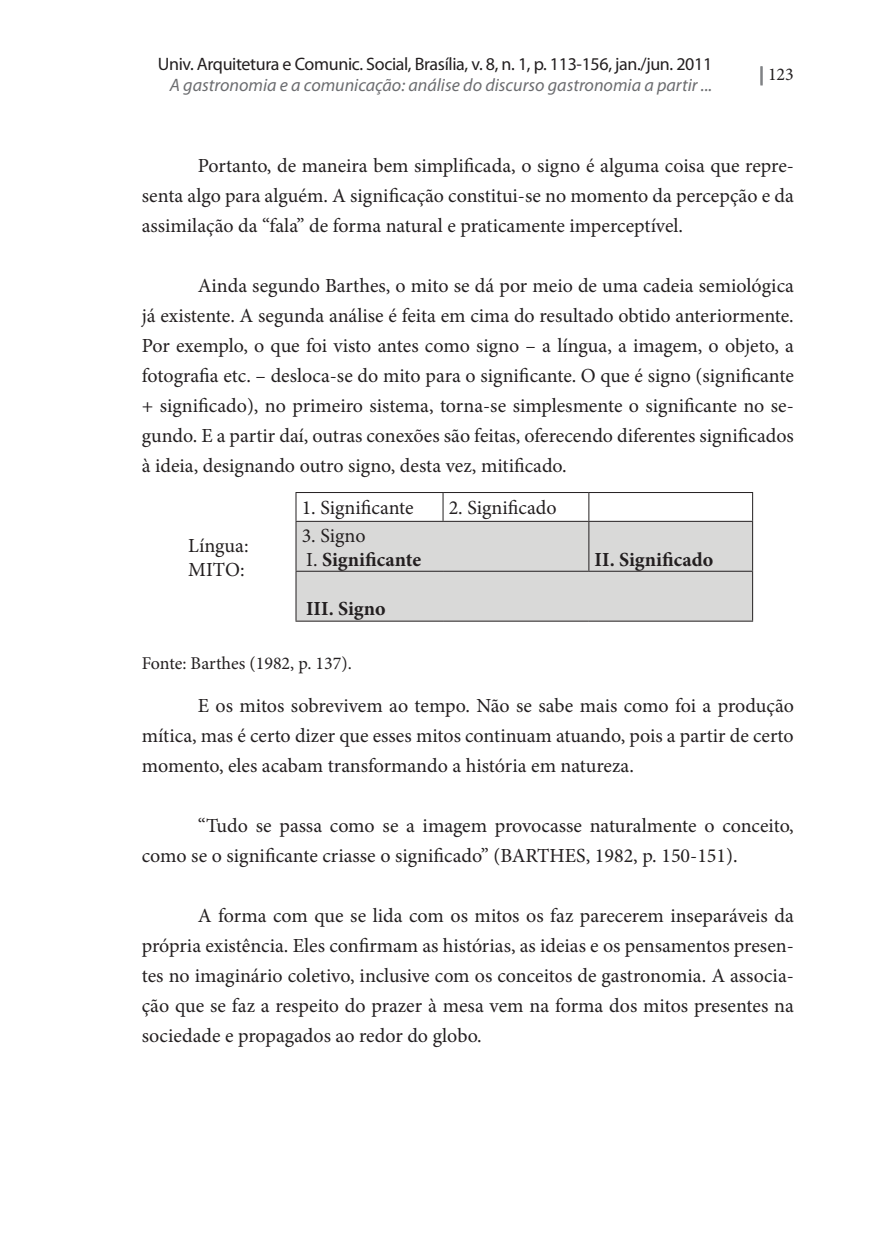
<style>
.page{position:relative;width:879px;height:1248px;background:#fff}
.page>*{position:absolute;margin:0;border:0;box-sizing:border-box;transform-origin:0 0}
.t1{font:20px/30px "Minion Pro";color:#231f20;text-align:justify}
.t2{font:700 20px/24px "Minion Pro";color:#231f20}
.t3{font:18px "Myriad Pro";letter-spacing:-.02em;color:#231f20}
.t4{font:italic 18px "Myriad Pro";color:#6c6d70}
.t5{font:18px "Minion Pro";color:#231f20}
.s1{color:#808285}
.s2{font-weight:400}
</style>
<div class="page">
<div style="left:760px;top:66px;width:3px;height:19px;border:1px solid #808285"></div>
<div style="left:296px;top:522px;width:456px;height:98px;background:#d9d9d8"></div>
<hr style="left:295px;top:492px;width:148px;height:1px;background:#231f20">
<svg style="left:295px;top:493px;width:1px;height:28px"></svg>
<hr style="left:443px;top:492px;width:146px;height:1px;background:#231f20">
<svg style="left:442px;top:493px;width:1px;height:28px"></svg>
<hr style="left:589px;top:492px;width:164px;height:1px;background:#231f20">
<svg style="left:588px;top:493px;width:1px;height:28px"></svg>
<svg style="left:752px;top:493px;width:1px;height:28px"></svg>
<hr style="left:295px;top:521px;width:148px;height:1px;background:#231f20">
<hr style="left:295px;top:522px;width:1px;height:48px;background:#231f20">
<hr style="left:443px;top:521px;width:146px;height:1px;background:#231f20">
<hr style="left:589px;top:521px;width:164px;height:1px;background:#231f20">
<hr style="left:588px;top:522px;width:1px;height:48px;background:#231f20">
<hr style="left:752px;top:522px;width:1px;height:48px;background:#231f20">
<hr style="left:295px;top:570px;width:148px;height:1px;background:#231f20">
<hr style="left:295px;top:571px;width:1px;height:49px;background:#231f20">
<hr style="left:443px;top:570px;width:146px;height:1px;background:#231f20">
<hr style="left:589px;top:570px;width:164px;height:1px;background:#231f20">
<hr style="left:752px;top:571px;width:1px;height:49px;background:#231f20">
<hr style="left:295px;top:620px;width:148px;height:1px;background:#231f20">
<hr style="left:443px;top:620px;width:146px;height:1px;background:#231f20">
<hr style="left:589px;top:620px;width:164px;height:1px;background:#231f20">
<p class="t3" style="left:158px;top:53px;width:556px">Univ. Arquitetura e Comunic. Social, Brasília, v. 8, n. 1, p. 113-156, jan./jun. 2011</p>
<p class="t4" style="left:170px;top:74px;width:544px">A gastronomia e a comunicação: análise do discurso gastronomia a partir ...</p>
<p class="t5" style="left:759px;top:63px;width:36px"><span class="s1">|</span> 123</p>
<p class="t1" style="left:142px;top:150px;width:654px;text-indent:56px">Portanto, de maneira bem simplificada, o signo é alguma coisa que repre&shy;senta algo para alguém. A significação constitui-se no momento da percepção e da assimilação da “fala” de forma natural e praticamente imperceptível.</p>
<p class="t1" style="left:142px;top:270px;width:654px;text-indent:56px">Ainda segundo Barthes, o mito se dá por meio de uma cadeia semiológica já existente. A segunda análise é feita em cima do resultado obtido anteriormente.<br>Por exemplo, o que foi visto antes como signo – a língua, a imagem, o objeto, a fotografia etc. – desloca-se do mito para o significante. O que é signo (significante + significado), no primeiro sistema, torna-se simplesmente o significante no se&shy;gundo. E a partir daí, outras conexões são feitas, oferecendo diferentes significados à ideia, designando outro signo, desta vez, mitificado.</p>
<p class="t1" style="left:188px;top:533px;width:62px;line-height:24px">Língua:<br>MITO:</p>
<p class="t1" style="left:302px;top:493px;width:114px">1. Significante</p>
<p class="t1" style="left:449px;top:493px;width:109px">2. Significado</p>
<p class="t2" style="left:302px;top:523px;width:121px"><span class="s2">3. Signo<br>I.</span> Significante</p>
<p class="t2" style="left:594px;top:547px;width:120px">II. Significado</p>
<p class="t2" style="left:306px;top:596px;width:81px">III. Signo</p>
<p class="t5" style="left:142px;top:651px;width:212px">Fonte: Barthes (1982, p. 137).</p>
<p class="t1" style="left:142px;top:690px;width:654px;text-indent:56px">E os mitos sobrevivem ao tempo. Não se sabe mais como foi a produção mítica, mas é certo dizer que esses mitos continuam atuando, pois a partir de certo momento, eles acabam transformando a história em natureza.</p>
<p class="t1" style="left:142px;top:810px;width:653px;text-indent:56px">“Tudo se passa como se a imagem provocasse naturalmente o conceito, como se o significante criasse o significado” (BARTHES, 1982, p. 150-151).</p>
<p class="t1" style="left:142px;top:900px;width:653px;text-indent:56px">A forma com que se lida com os mitos os faz parecerem inseparáveis da própria existência. Eles confirmam as histórias, as ideias e os pensamentos presen&shy;tes no imaginário coletivo, inclusive com os conceitos de gastronomia. A associa&shy;ção que se faz a respeito do prazer à mesa vem na forma dos mitos presentes na sociedade e propagados ao redor do globo.</p>
</div>
